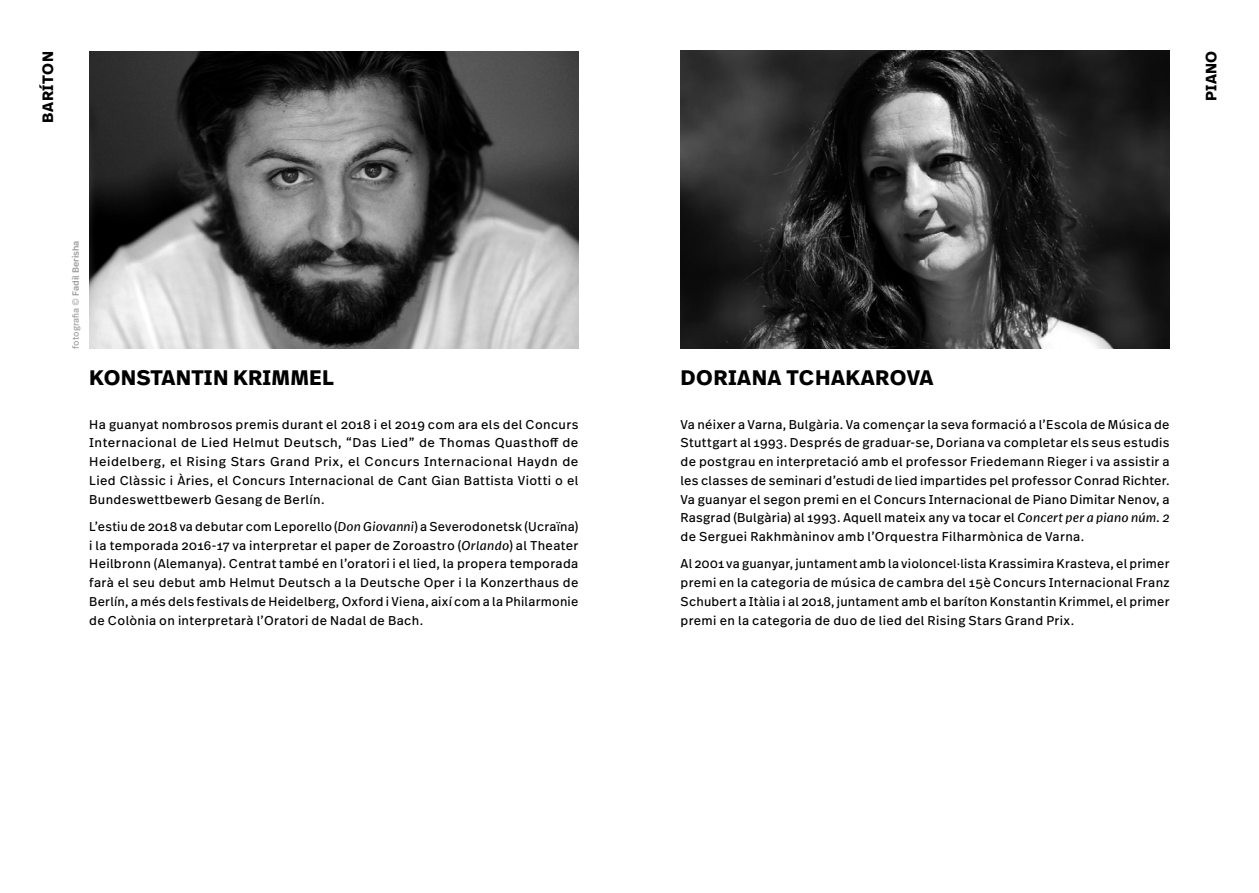
<style>
.page{position:relative;width:1259px;height:893px;background:#fff}
.page>*{position:absolute;margin:0;border:0;box-sizing:border-box;transform-origin:0 0}
.t1{font:700 21px "Real Text Pro";letter-spacing:.01em;color:#000}
.t2{font:700 15px "Real Text Pro";letter-spacing:.025em;color:#000}
.t3{font:12.75px/18.8px "Real Text Pro";letter-spacing:.025em;color:#000;text-align:justify}
.t4{font:500 9px "Real Text Pro";color:#9d9d9c}
.s1{font-weight:400}
.s2{font-style:italic}
</style>
<div class="page">
<img style="left:680px;top:51px;width:489px;height:298px">
<img style="left:89px;top:51px;width:489px;height:298px">
<p class="t2" style="left:37px;top:123px;width:73px;rotate:-90deg">BARÍTON</p>
<p class="t4" style="left:69px;top:349px;width:110px;rotate:-90deg"><span class="s1">fotografia ©</span> Fadil Berisha</p>
<h1 class="t1" style="left:89px;top:362px;width:246px">KONSTANTIN KRIMMEL</h1>
<p class="t3" style="left:89px;top:415px;width:490px">Ha guanyat nombrosos premis durant el 2018 i el 2019 com ara els del Concurs Internacional de Lied Helmut Deutsch, “Das Lied” de Thomas Quasthoff de Heidelberg, el Rising Stars Grand Prix, el Concurs Internacional Haydn de Lied Clàssic i Àries, el Concurs Internacional de Cant Gian Battista Viotti o el Bundeswettbewerb Gesang de Berlín.</p>
<p class="t3" style="left:89px;top:517px;width:491px">L’estiu de 2018 va debutar com Leporello (<span class="s2">Don Giovanni</span>) a Severodonetsk (Ucraïna) i la temporada 2016-17 va interpretar el paper de Zoroastro (<span class="s2">Orlando</span>) al Theater Heilbronn (Alemanya). Centrat també en l’oratori i el lied, la propera temporada farà el seu debut amb Helmut Deutsch a la Deutsche Oper i la Konzerthaus de Berlín, a més dels festivals de Heidelberg, Oxford i Viena, així com a la Philarmonie de Colònia on interpretarà l’Oratori de Nadal de Bach.</p>
<p class="t2" style="left:1200px;top:101px;width:51px;rotate:-90deg">PIANO</p>
<h1 class="t1" style="left:680px;top:362px;width:254px">DORIANA TCHAKAROVA</h1>
<p class="t3" style="left:680px;top:414px;width:491px">Va néixer a Varna, Bulgària. Va començar la seva formació a l’Escola de Música de Stuttgart al 1993. Després de graduar-se, Doriana va completar els seus estudis de postgrau en interpretació amb el professor Friedemann Rieger i va assistir a les classes de seminari d’estudi de lied impartides pel professor Conrad Richter.<br>Va guanyar el segon premi en el Concurs Internacional de Piano Dimitar Nenov, a Rasgrad (Bulgària) al 1993. Aquell mateix any va tocar el <span class="s2">Concert per a piano núm. 2 </span>de Serguei Rakhmàninov amb l’Orquestra Filharmònica de Varna.</p>
<p class="t3" style="left:680px;top:554px;width:491px">Al 2001 va guanyar, juntament amb la violoncel·lista Krassimira Krasteva, el primer premi en la categoria de música de cambra del 15è Concurs Internacional Franz Schubert a Itàlia i al 2018, juntament amb el baríton Konstantin Krimmel, el primer premi en la categoria de duo de lied del Rising Stars Grand Prix.</p>
</div>
